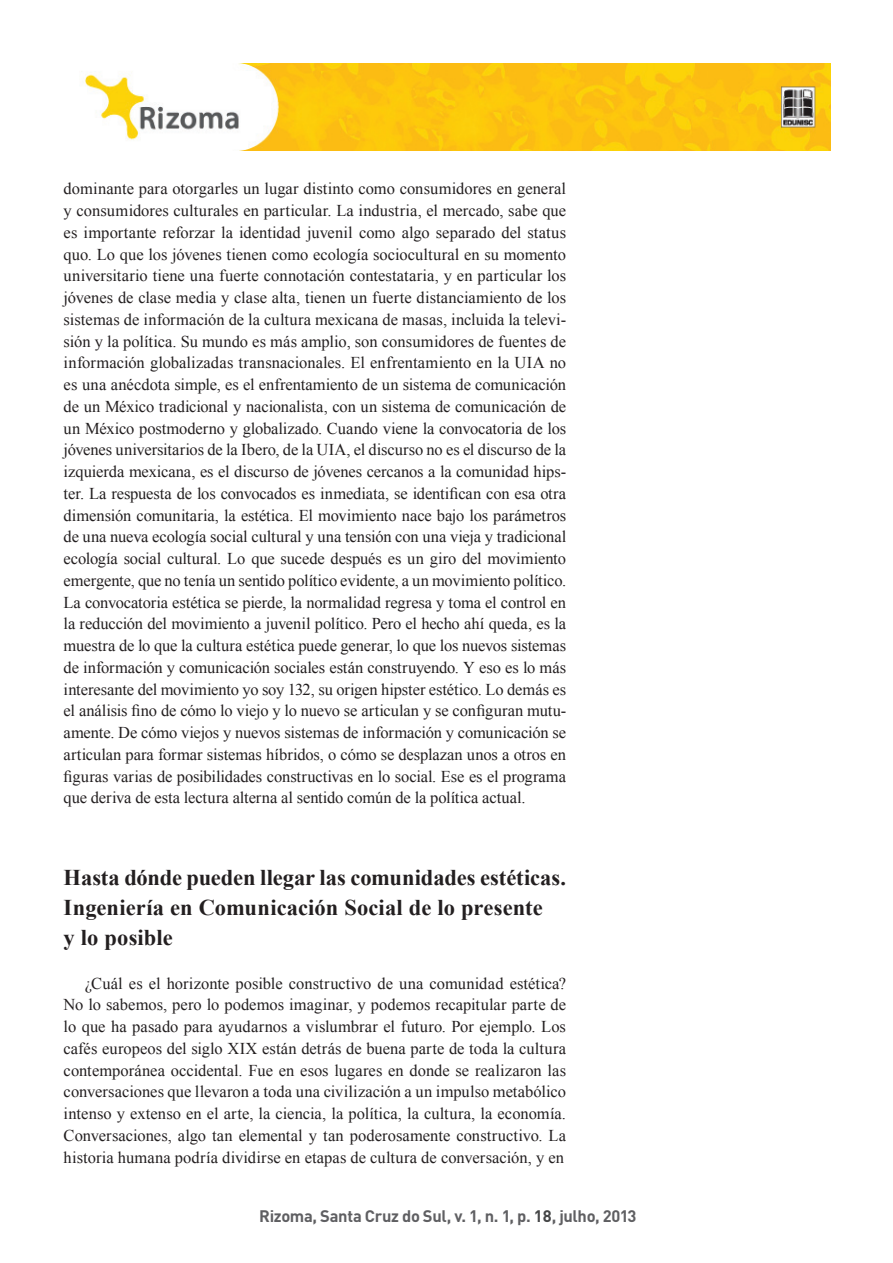
<style>
.page{position:relative;width:893px;height:1263px;background:#fff}
.page>*{position:absolute;margin:0;border:0;box-sizing:border-box;transform-origin:0 0}
.t1{font:700 22.5px/30px "Times New Roman";color:#231f20}
.t2{font:16.5px/21.8px "Times New Roman";color:#231f20;text-align:justify}
.t3{font:700 16.5px "DIN Pro";letter-spacing:-.02em;color:#5f5f62}
.s1{color:#454647}
</style>
<div class="page">
<img style="left:81px;top:64px;width:749px;height:86px">
<p class="t2" style="left:64px;top:178px;width:504px">dominante para otorgarles un lugar distinto como consumidores en general y consumidores culturales en particular. La industria, el mercado, sabe que es importante reforzar la identidad juvenil como algo separado del status quo. Lo que los jóvenes tienen como ecología sociocultural en su momento universitario tiene una fuerte connotación contestataria, y en particular los jóvenes de clase media y clase alta, tienen un fuerte distanciamiento de los sistemas de información de la cultura mexicana de masas, incluida la televi&shy;sión y la política. Su mundo es más amplio, son consumidores de fuentes de información globalizadas transnacionales. El enfrentamiento en la UIA no es una anécdota simple, es el enfrentamiento de un sistema de comunicación de un México tradicional y nacionalista, con un sistema de comunicación de un México postmoderno y globalizado. Cuando viene la convocatoria de los jóvenes universitarios de la Ibero, de la UIA, el discurso no es el discurso de la izquierda mexicana, es el discurso de jóvenes cercanos a la comunidad hips&shy;ter. La respuesta de los convocados es inmediata, se identifican con esa otra dimensión comunitaria, la estética. El movimiento nace bajo los parámetros de una nueva ecología social cultural y una tensión con una vieja y tradicional ecología social cultural. Lo que sucede después es un giro del movimiento emergente, que no tenía un sentido político evidente, a un movimiento político.<br>La convocatoria estética se pierde, la normalidad regresa y toma el control en la reducción del movimiento a juvenil político. Pero el hecho ahí queda, es la muestra de lo que la cultura estética puede generar, lo que los nuevos sistemas de información y comunicación sociales están construyendo. Y eso es lo más interesante del movimiento yo soy 132, su origen hipster estético. Lo demás es el análisis fino de cómo lo viejo y lo nuevo se articulan y se configuran mutu&shy;amente. De cómo viejos y nuevos sistemas de información y comunicación se articulan para formar sistemas híbridos, o cómo se desplazan unos a otros en figuras varias de posibilidades constructivas en lo social. Ese es el programa que deriva de esta lectura alterna al sentido común de la política actual.</p>
<h1 class="t1" style="left:64px;top:862px;width:504px">Hasta dónde pueden llegar las comunidades estéticas.<br>Ingeniería en Comunicación Social de lo presente<br>y lo posible</h1>
<p class="t2" style="left:64px;top:972px;width:504px;text-indent:21px">¿Cuál es el horizonte posible constructivo de una comunidad estética?<br>No lo sabemos, pero lo podemos imaginar, y podemos recapitular parte de lo que ha pasado para ayudarnos a vislumbrar el futuro. Por ejemplo. Los cafés europeos del siglo XIX están detrás de buena parte de toda la cultura contemporánea occidental. Fue en esos lugares en donde se realizaron las conversaciones que llevaron a toda una civilización a un impulso metabólico intenso y extenso en el arte, la ciencia, la política, la cultura, la economía.<br>Conversaciones, algo tan elemental y tan poderosamente constructivo. La historia humana podría dividirse en etapas de cultura de conversación, y en</p>
<p class="t3" style="left:259px;top:1205px;width:379px">Rizoma, Santa Cruz do Sul, v. 1, n. 1, p. <span class="s1">18</span>, julho, 2013</p>
</div>
